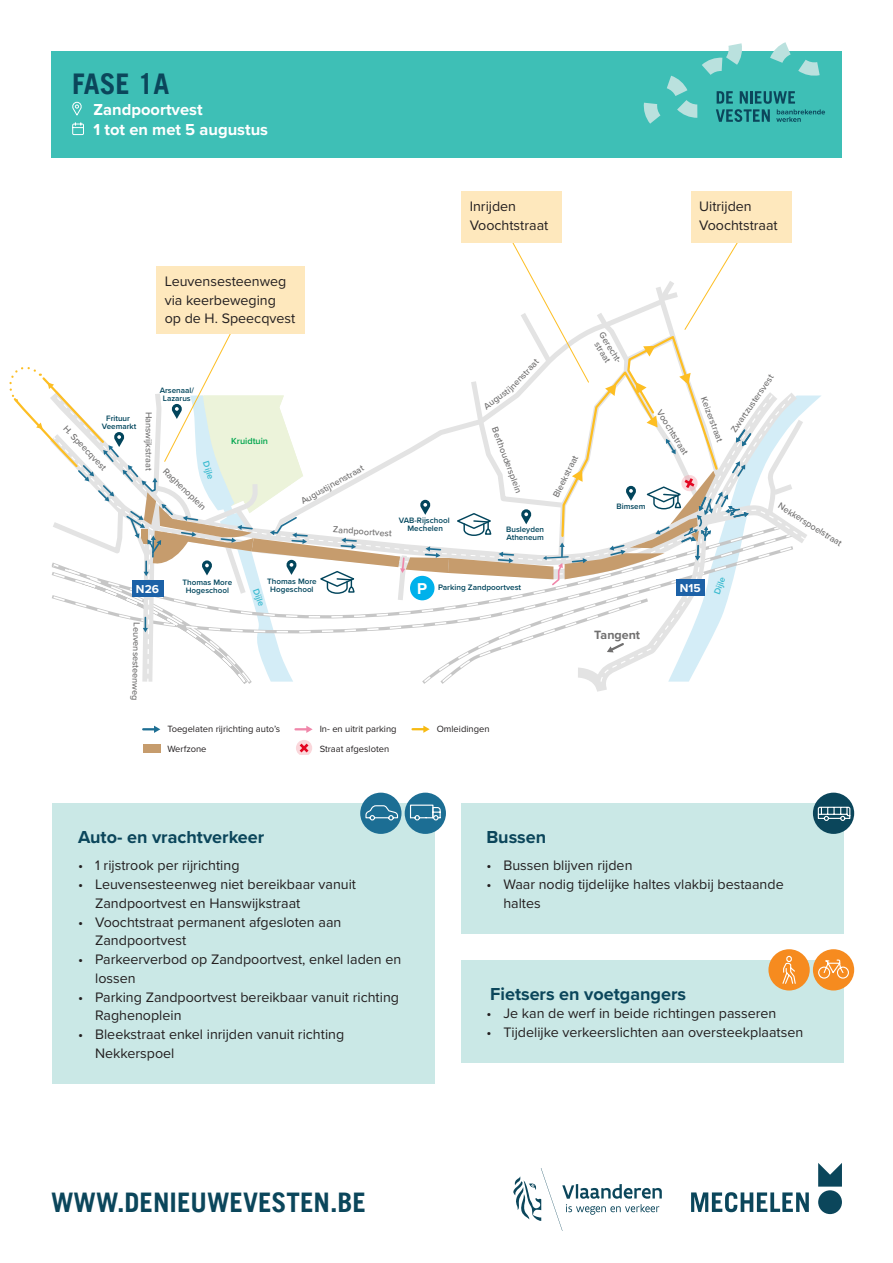
<style>
.page{position:relative;width:893px;height:1263px;background:#fff}
.page>*{position:absolute;margin:0;border:0;box-sizing:border-box;transform-origin:0 0}
.t1{font:700 28.5px "Trade Gothic LT";color:#0b465b}
.t2{font:700 27px "Trade Gothic LT";color:#0b465b}
.titel{font:700 18px "Proxima Nova";color:#0b465b}
.DATUM{font:700 16.5px "Proxima Nova";color:#fff}
.opsomming{font:14.25px/18.8px "Proxima Nova";color:#231f20}
.t3{font:700 12.45px "Proxima Nova";color:#706f6f}
.t4{font:700 11.85px "Proxima Nova";color:#fff}
.t5{font:9.45px/20px "Proxima Nova";color:#231f20}
.t6{font:500 9.15px/9.4px "Proxima Nova";color:#706f6f;text-align:center}
.t7{font:600 9.15px "Proxima Nova";color:#39bacf}
.t8{font:600 9.15px "Proxima Nova";color:#00a54d}
.t9{font:600 8.25px "Proxima Nova";color:#00455c}
.t10{font:600 8.1px/8.1px "Proxima Nova";color:#00455c;text-align:center}
</style>
<div class="page">
<div style="left:51px;top:51px;width:791px;height:106px;background:#3ebfb6"></div>
<svg style="left:643px;top:103px;width:17px;height:21px"></svg>
<svg style="left:667px;top:42px;width:158px;height:80px"></svg>
<div style="left:143px;top:744px;width:18px;height:8px;background:#c69c6d"></div>
<svg style="left:143px;top:726px;width:17px;height:7px"></svg>
<svg style="left:295px;top:726px;width:18px;height:7px"></svg>
<svg style="left:296px;top:740px;width:16px;height:15px"></svg>
<svg style="left:413px;top:725px;width:17px;height:8px"></svg>
<svg style="left:513px;top:1168px;width:149px;height:63px"></svg>
<svg style="left:691px;top:1192px;width:118px;height:20px"></svg>
<svg style="left:818px;top:1163px;width:24px;height:23px"></svg>
<div style="left:818px;top:1190px;width:24px;height:24px;background:#0b465b;border-radius:50%"></div>
<div style="left:53px;top:803px;width:382px;height:280px;background:#cae8e6"></div>
<div style="left:461px;top:803px;width:382px;height:130px;background:#cae8e6"></div>
<div style="left:461px;top:960px;width:382px;height:102px;background:#cae8e6"></div>
<div style="left:813px;top:949px;width:41px;height:41px;background:#f68b1f;border-radius:50%"></div>
<svg style="left:818px;top:959px;width:31px;height:20px"></svg>
<div style="left:360px;top:793px;width:41px;height:41px;background:#1c6e94;border-radius:50%"></div>
<svg style="left:365px;top:805px;width:34px;height:16px"></svg>
<div style="left:813px;top:793px;width:41px;height:41px;background:#0b465b;border-radius:50%"></div>
<svg style="left:817px;top:806px;width:34px;height:15px"></svg>
<div style="left:405px;top:793px;width:41px;height:41px;background:#1c6e94;border-radius:50%"></div>
<div style="left:410px;top:804px;width:23px;height:14px;border:1px solid #fff"></div>
<svg style="left:410px;top:806px;width:31px;height:14px"></svg>
<div style="left:768px;top:949px;width:42px;height:41px;background:#f68b1f;border-radius:50%"></div>
<svg style="left:782px;top:955px;width:14px;height:29px"></svg>
<svg style="left:72px;top:101px;width:10px;height:15px"></svg>
<svg style="left:72px;top:122px;width:12px;height:13px"></svg>
<div style="left:461px;top:191px;width:101px;height:51px;background:#fee8bd"></div>
<div style="left:691px;top:191px;width:101px;height:51px;background:#fee8bd"></div>
<svg style="left:9px;top:242px;width:812px;height:450px"></svg>
<h1 class="t1" style="left:72px;top:66px;width:99px">FASE 1A</h1>
<p class="DATUM" style="left:94px;top:98px;width:111px">Zandpoortvest</p>
<p class="DATUM" style="left:94px;top:117px;width:176px">1 tot en met 5 augustus</p>
<p class="opsomming" style="left:165px;top:271px;width:123px">Leuvensesteenweg</p>
<p class="opsomming" style="left:165px;top:290px;width:113px">via keerbeweging</p>
<p class="opsomming" style="left:165px;top:309px;width:132px">op de H. Speecqvest</p>
<p class="t10" style="left:160px;top:386px;width:36px">Arsenaal/<br>Lazarus</p>
<p class="t6" style="left:154px;top:412px;width:61px;rotate:90deg">Hanswijkstraat</p>
<p class="t10" style="left:102px;top:414px;width:36px">Frituur<br>Veemarkt</p>
<p class="t6" style="left:69px;top:423px;width:60px;rotate:47deg">H. Speecqvest</p>
<p class="t7" style="left:212px;top:459px;width:20px;rotate:71deg">Dijle</p>
<p class="t6" style="left:168px;top:466px;width:57px;rotate:44deg">Raghenoplein</p>
<p class="t8" style="left:231px;top:434px;width:38px">Kruidtuin</p>
<p class="t6" style="left:299px;top:497px;width:72px;rotate:-29deg">Augustijnenstraat</p>
<p class="t10" style="left:399px;top:516px;width:52px">VAB-Rijschool<br>Mechelen</p>
<p class="t6" style="left:333px;top:524px;width:60px;rotate:4deg">Zandpoortvest</p>
<p class="opsomming" style="left:470px;top:196px;width:80px">Inrijden<br>Voochtstraat</p>
<p class="opsomming" style="left:699px;top:196px;width:80px">Uitrijden<br>Voochtstraat</p>
<p class="t6" style="left:506px;top:386px;width:42px;rotate:-47deg">jnenstraat</p>
<p class="t6" style="left:482px;top:403px;width:32px;rotate:-36deg">Augusti</p>
<p class="t6" style="left:499px;top:426px;width:71px;rotate:69deg">Berthoudersplein</p>
<p class="t6" style="left:551px;top:494px;width:47px;rotate:-63deg">Bleekstraat</p>
<p class="t10" style="left:506px;top:525px;width:39px;text-align:left">Busleyden<br>Atheneum</p>
<p class="t6" style="left:606px;top:330px;width:38px;rotate:58deg">Gerecht&shy;straat</p>
<p class="t6" style="left:663px;top:408px;width:52px;rotate:58deg">Voochtstraat</p>
<p class="t6" style="left:728px;top:428px;width:70px;rotate:-55deg">Zw artzustersvest</p>
<p class="t6" style="left:708px;top:395px;width:49px;rotate:69deg">Keizerstraat</p>
<p class="t10" style="left:616px;top:502px;width:30px">Bimsem</p>
<p class="t6" style="left:782px;top:500px;width:75px;rotate:32deg">Nekkerspoelstraat</p>
<p class="t10" style="left:267px;top:577px;width:51px">Thomas More<br>Hogeschool</p>
<p class="t9" style="left:438px;top:581px;width:85px">Parking Zandpoortvest</p>
<p class="t10" style="left:183px;top:578px;width:51px">Thomas More<br>Hogeschool</p>
<p class="t4" style="left:136px;top:580px;width:25px">N26</p>
<p class="t4" style="left:680px;top:579px;width:22px">N15</p>
<p class="t7" style="left:262px;top:586px;width:20px;rotate:69deg">Dijle</p>
<p class="t6" style="left:142px;top:622px;width:80px;rotate:91deg">Leuvensesteenw eg</p>
<p class="t5" style="left:167px;top:718px;width:114px">Toegelaten rijrichting auto’s<br>Werfzone</p>
<p class="t5" style="left:320px;top:718px;width:78px">In- en uitrit parking<br>Straat afgesloten</p>
<p class="t5" style="left:437px;top:718px;width:54px">Omleidingen</p>
<p class="t3" style="left:594px;top:625px;width:47px">Tangent</p>
<p class="t7" style="left:710px;top:592px;width:20px;rotate:-70deg">Dijle</p>
<p class="titel" style="left:78px;top:823px;width:188px">Auto- en vrachtverkeer</p>
<p class="opsomming" style="left:78px;top:855px;width:163px">• 1 rijstrook per rijrichting</p>
<p class="opsomming" style="left:95px;top:874px;width:263px;text-indent:-17px">• Leuvensesteenweg niet bereikbaar vanuit<br>Zandpoortvest en Hanswijkstraat</p>
<p class="opsomming" style="left:95px;top:912px;width:248px;text-indent:-17px">• Voochtstraat permanent afgesloten aan<br>Zandpoortvest</p>
<p class="opsomming" style="left:95px;top:949px;width:308px;text-indent:-17px">• Parkeerverbod op Zandpoortvest, enkel laden en lossen</p>
<p class="opsomming" style="left:95px;top:987px;width:305px;text-indent:-17px">• Parking Zandpoortvest bereikbaar vanuit richting<br>Raghenoplein</p>
<p class="opsomming" style="left:95px;top:1024px;width:251px;text-indent:-17px">• Bleekstraat enkel inrijden vanuit richting<br>Nekkerspoel</p>
<p class="t2" style="left:51px;top:1186px;width:317px">WWW.DENIEUWEVESTEN.BE</p>
<p class="titel" style="left:486px;top:823px;width:61px">Bussen</p>
<p class="opsomming" style="left:486px;top:855px;width:148px">• Bussen blijven rijden</p>
<p class="opsomming" style="left:503px;top:874px;width:282px;text-indent:-17px">• Waar nodig tijdelijke haltes vlakbij bestaande haltes</p>
<p class="titel" style="left:490px;top:980px;width:197px">Fietsers en voetgangers</p>
<p class="opsomming" style="left:486px;top:1003px;width:292px">• Je kan de werf in beide richtingen passeren</p>
<p class="opsomming" style="left:486px;top:1022px;width:318px">• Tijdelijke verkeerslichten aan oversteekplaatsen</p>
</div>
